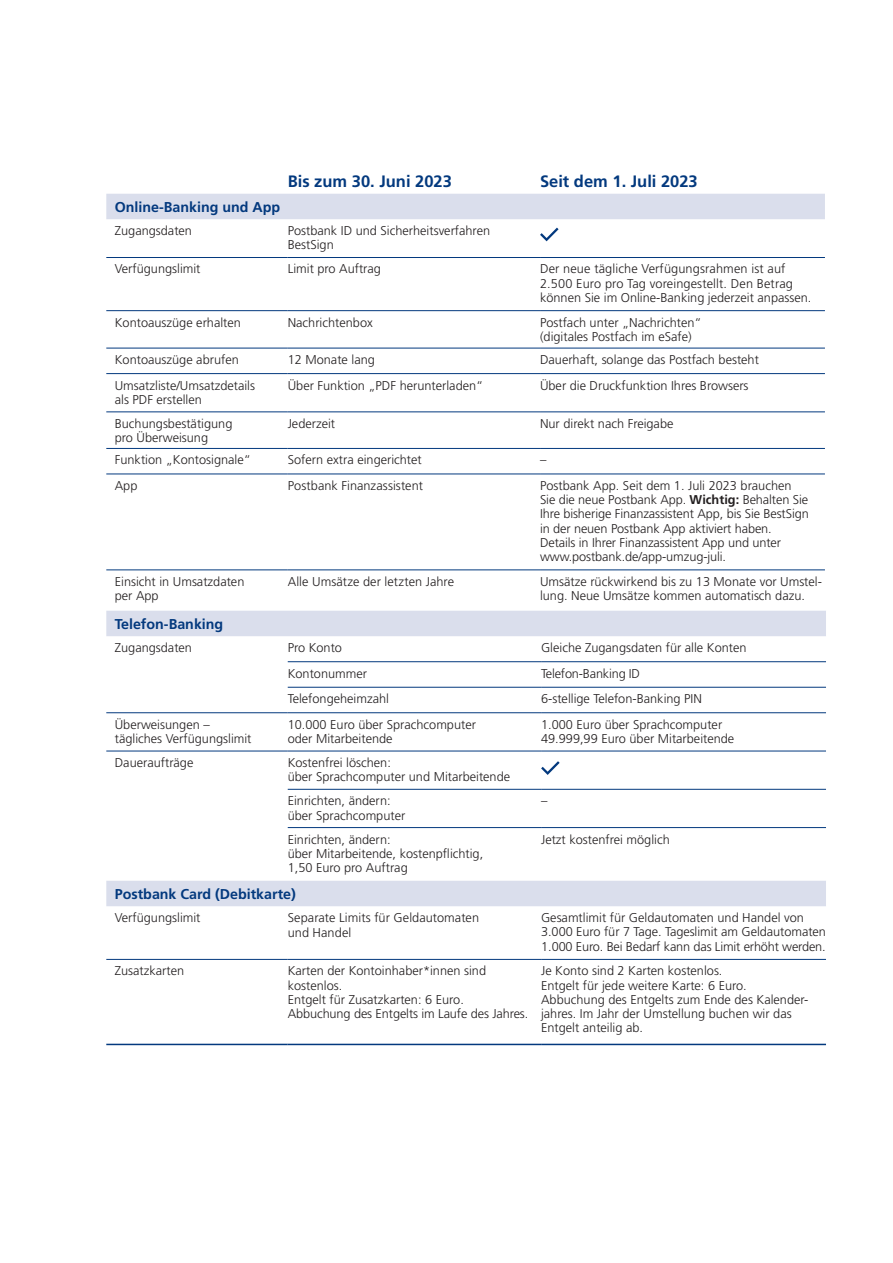
<style>
.page{position:relative;width:893px;height:1263px;background:#fff}
.page>*{position:absolute;margin:0;border:0;box-sizing:border-box;transform-origin:0 0}
.t1{font:700 16.5px "Frutiger LT Std";color:#03397e}
.t2{font:700 14.25px "Frutiger LT Std";color:#03397e}
.t3{font:300 12.75px/14.2px "Frutiger LT Std";color:#231f20}
.s1{font-weight:700}
</style>
<div class="page">
<svg style="left:106px;top:611px;width:720px;height:295px"></svg>
<hr style="left:106px;top:959px;width:182px;height:1px;background:#03397e">
<hr style="left:288px;top:959px;width:253px;height:1px;background:#03397e">
<hr style="left:541px;top:959px;width:285px;height:1px;background:#03397e">
<hr style="left:106px;top:1044px;width:182px;height:1px;background:#03397e">
<hr style="left:288px;top:1044px;width:253px;height:1px;background:#03397e">
<hr style="left:541px;top:1044px;width:285px;height:1px;background:#03397e">
<hr style="left:288px;top:661px;width:253px;height:1px;background:#03397e">
<hr style="left:541px;top:661px;width:285px;height:1px;background:#03397e">
<hr style="left:288px;top:687px;width:253px;height:1px;background:#03397e">
<hr style="left:541px;top:687px;width:285px;height:1px;background:#03397e">
<hr style="left:106px;top:712px;width:182px;height:1px;background:#03397e">
<hr style="left:288px;top:712px;width:253px;height:1px;background:#03397e">
<hr style="left:541px;top:712px;width:285px;height:1px;background:#03397e">
<hr style="left:288px;top:827px;width:253px;height:1px;background:#03397e">
<hr style="left:541px;top:827px;width:285px;height:1px;background:#03397e">
<hr style="left:288px;top:789px;width:253px;height:1px;background:#03397e">
<hr style="left:541px;top:789px;width:285px;height:1px;background:#03397e">
<hr style="left:106px;top:751px;width:182px;height:1px;background:#03397e">
<hr style="left:288px;top:751px;width:253px;height:1px;background:#03397e">
<hr style="left:541px;top:751px;width:285px;height:1px;background:#03397e">
<svg style="left:541px;top:761px;width:19px;height:14px"></svg>
<div style="left:106px;top:194px;width:719px;height:25px;background:#dadeec"></div>
<hr style="left:106px;top:474px;width:182px;height:1px;background:#03397e">
<hr style="left:288px;top:474px;width:252px;height:1px;background:#03397e">
<hr style="left:540px;top:474px;width:285px;height:1px;background:#03397e">
<hr style="left:106px;top:569px;width:182px;height:1px;background:#03397e">
<hr style="left:288px;top:569px;width:252px;height:1px;background:#03397e">
<hr style="left:540px;top:569px;width:285px;height:1px;background:#03397e">
<hr style="left:106px;top:257px;width:182px;height:1px;background:#03397e">
<hr style="left:288px;top:257px;width:252px;height:1px;background:#03397e">
<hr style="left:540px;top:257px;width:285px;height:1px;background:#03397e">
<hr style="left:106px;top:310px;width:182px;height:1px;background:#03397e">
<hr style="left:288px;top:310px;width:252px;height:1px;background:#03397e">
<hr style="left:540px;top:310px;width:285px;height:1px;background:#03397e">
<hr style="left:106px;top:348px;width:182px;height:1px;background:#03397e">
<hr style="left:288px;top:348px;width:252px;height:1px;background:#03397e">
<hr style="left:540px;top:348px;width:285px;height:1px;background:#03397e">
<hr style="left:106px;top:373px;width:182px;height:1px;background:#03397e">
<hr style="left:106px;top:411px;width:182px;height:1px;background:#03397e">
<hr style="left:288px;top:373px;width:252px;height:1px;background:#03397e">
<hr style="left:540px;top:373px;width:285px;height:1px;background:#03397e">
<hr style="left:288px;top:411px;width:252px;height:1px;background:#03397e">
<hr style="left:540px;top:411px;width:285px;height:1px;background:#03397e">
<hr style="left:106px;top:448px;width:182px;height:1px;background:#03397e">
<hr style="left:288px;top:448px;width:252px;height:1px;background:#03397e">
<hr style="left:540px;top:448px;width:285px;height:1px;background:#03397e">
<svg style="left:540px;top:228px;width:19px;height:13px"></svg>
<p class="t1" style="left:288px;top:171px;width:166px">Bis zum 30. Juni 2023</p>
<p class="t1" style="left:540px;top:171px;width:159px">Seit dem 1. Juli 2023</p>
<p class="t2" style="left:115px;top:198px;width:167px">Online-Banking und App</p>
<p class="t3" style="left:115px;top:224px;width:79px">Zugangsdaten</p>
<p class="t3" style="left:288px;top:224px;width:204px">Postbank ID und Sicherheitsverfahren<br>BestSign</p>
<p class="t3" style="left:115px;top:262px;width:87px">Verfügungslimit</p>
<p class="t3" style="left:288px;top:262px;width:95px">Limit pro Auftrag</p>
<p class="t3" style="left:540px;top:262px;width:273px">Der neue tägliche Verfügungsrahmen ist auf<br>2.500 Euro pro Tag voreingestellt. Den Betrag können Sie im Online-Banking jederzeit anpassen.</p>
<p class="t3" style="left:115px;top:315px;width:128px">Kontoauszüge erhalten</p>
<p class="t3" style="left:288px;top:315px;width:87px">Nachrichtenbox</p>
<p class="t3" style="left:540px;top:315px;width:163px">Postfach unter „Nachrichten“ (digitales Postfach im eSafe)</p>
<p class="t3" style="left:115px;top:353px;width:125px">Kontoauszüge abrufen</p>
<p class="t3" style="left:288px;top:353px;width:89px">12 Monate lang</p>
<p class="t3" style="left:540px;top:353px;width:220px">Dauerhaft, solange das Postfach besteht</p>
<p class="t3" style="left:115px;top:378px;width:142px">Umsatzliste/Umsatzdetails als PDF erstellen</p>
<p class="t3" style="left:288px;top:378px;width:197px">Über Funktion „PDF herunterladen“</p>
<p class="t3" style="left:540px;top:378px;width:210px">Über die Druckfunktion Ihres Browsers</p>
<p class="t3" style="left:115px;top:416px;width:119px">Buchungsbestätigung pro Überweisung</p>
<p class="t3" style="left:288px;top:416px;width:49px">Jederzeit</p>
<p class="t3" style="left:540px;top:416px;width:135px">Nur direkt nach Freigabe</p>
<p class="t3" style="left:115px;top:453px;width:138px">Funktion „Kontosignale“</p>
<p class="t3" style="left:288px;top:453px;width:136px">Sofern extra eingerichtet</p>
<p class="t3" style="left:540px;top:453px;width:8px">–</p>
<p class="t3" style="left:115px;top:479px;width:24px">App</p>
<p class="t3" style="left:288px;top:479px;width:137px">Postbank Finanzassistent</p>
<p class="t3" style="left:540px;top:479px;width:270px">Postbank App. Seit dem 1. Juli 2023 brauchen Sie die neue Postbank App. <span class="s1">Wichtig:</span> Behalten Sie Ihre bisherige Finanzassistent App, bis Sie BestSign in der neuen Postbank App aktiviert haben.<br>Details in Ihrer Finanzassistent App und unter www.postbank.de/app-umzug-juli.</p>
<p class="t3" style="left:115px;top:574px;width:131px">Einsicht in Umsatzdaten per App</p>
<p class="t3" style="left:288px;top:574px;width:168px">Alle Umsätze der letzten Jahre</p>
<p class="t3" style="left:540px;top:574px;width:283px">Umsätze rückwirkend bis zu 13 Monate vor Umstel&shy;lung. Neue Umsätze kommen automatisch dazu.</p>
<p class="t2" style="left:115px;top:615px;width:110px">Telefon-Banking</p>
<p class="t3" style="left:115px;top:641px;width:79px">Zugangsdaten</p>
<p class="t3" style="left:288px;top:641px;width:56px">Pro Konto</p>
<p class="t3" style="left:541px;top:641px;width:207px">Gleiche Zugangsdaten für alle Konten</p>
<p class="t3" style="left:288px;top:666px;width:81px">Kontonummer</p>
<p class="t3" style="left:541px;top:666px;width:100px">Telefon-Banking ID</p>
<p class="t3" style="left:288px;top:692px;width:103px">Telefongeheimzahl</p>
<p class="t3" style="left:541px;top:692px;width:162px">6-stellige Telefon-Banking PIN</p>
<p class="t3" style="left:115px;top:717px;width:138px">Überweisungen – tägliches Verfügungslimit</p>
<p class="t3" style="left:288px;top:717px;width:190px">10.000 Euro über Sprachcomputer oder Mitarbeitende</p>
<p class="t3" style="left:541px;top:717px;width:195px">1.000 Euro über Sprachcomputer<br>49.999,99 Euro über Mitarbeitende</p>
<p class="t3" style="left:115px;top:756px;width:80px">Daueraufträge</p>
<p class="t3" style="left:288px;top:756px;width:224px">Kostenfrei löschen:<br>über Sprachcomputer und Mitarbeitende</p>
<p class="t3" style="left:288px;top:794px;width:119px">Einrichten, ändern: über Sprachcomputer</p>
<p class="t3" style="left:541px;top:794px;width:8px">–</p>
<p class="t3" style="left:288px;top:832px;width:197px">Einrichten, ändern:<br>über Mitarbeitende, kostenpflichtig,<br>1,50 Euro pro Auftrag</p>
<p class="t3" style="left:541px;top:832px;width:130px">Jetzt kostenfrei möglich</p>
<p class="t2" style="left:115px;top:885px;width:183px">Postbank Card (Debitkarte)</p>
<p class="t3" style="left:115px;top:911px;width:87px">Verfügungslimit</p>
<p class="t3" style="left:288px;top:910px;width:193px;line-height:15.3px">Separate Limits für Geldautomaten und Handel</p>
<p class="t3" style="left:541px;top:911px;width:286px">Gesamtlimit für Geldautomaten und Handel von<br>3.000 Euro für 7 Tage. Tageslimit am Geldautomaten<br>1.000 Euro. Bei Bedarf kann das Limit erhöht werden.</p>
<p class="t3" style="left:115px;top:964px;width:71px">Zusatzkarten</p>
<p class="t3" style="left:288px;top:964px;width:242px">Karten der Kontoinhaber*innen sind kostenlos.<br>Entgelt für Zusatzkarten: 6 Euro.<br>Abbuchung des Entgelts im Laufe des Jahres.</p>
<p class="t3" style="left:541px;top:964px;width:269px">Je Konto sind 2 Karten kostenlos.<br>Entgelt für jede weitere Karte: 6 Euro.<br>Abbuchung des Entgelts zum Ende des Kalender&shy;jahres. Im Jahr der Umstellung buchen wir das Entgelt anteilig ab.</p>
</div>
